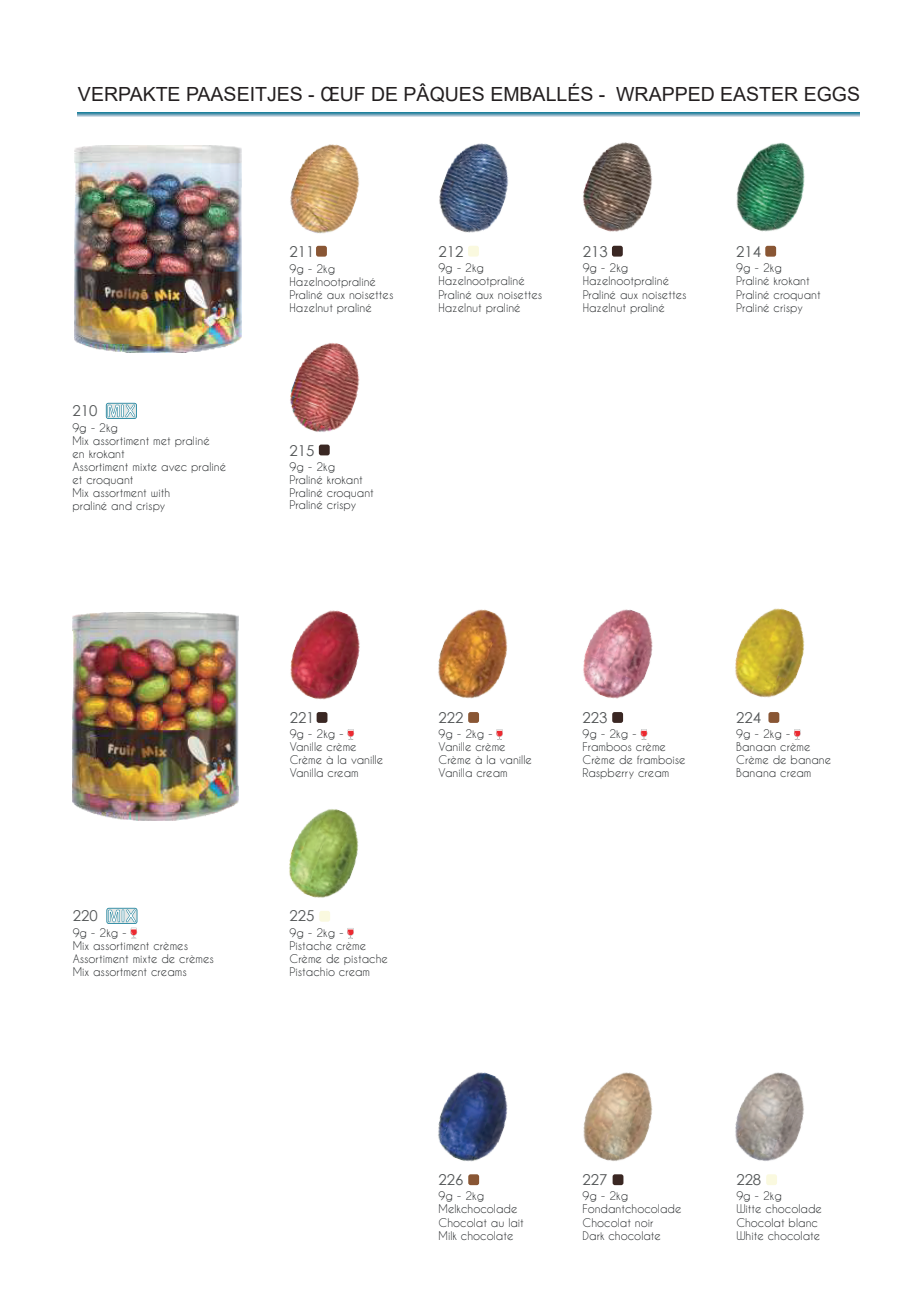
<style>
.page{position:relative;width:919px;height:1289px;background:#fff}
.page>*{position:absolute;margin:0;border:0;box-sizing:border-box;transform-origin:0 0}
.t1{font:19.5px "Arial";color:#231f20}
.t2{font:15px "Century Gothic";color:#535657}
.t3{font:11.25px/13px "Caviar Dreams";color:#212426}
</style>
<div class="page">
<div style="left:612px;top:1174px;width:11px;height:11px;background:#3a2723;border-radius:2px"></div>
<div style="left:468px;top:1174px;width:11px;height:11px;background:#895634;border-radius:2px"></div>
<div style="left:766px;top:1174px;width:11px;height:11px;background:#faf9df;border-radius:2px"></div>
<img style="left:438px;top:1072px;width:70px;height:108px">
<img style="left:735px;top:1072px;width:69px;height:104px">
<img style="left:583px;top:1072px;width:70px;height:108px">
<svg style="left:347px;top:928px;width:7px;height:10px"></svg>
<div style="left:319px;top:910px;width:11px;height:11px;background:#faf9df;border-radius:2px"></div>
<svg style="left:496px;top:729px;width:7px;height:10px"></svg>
<div style="left:468px;top:712px;width:11px;height:11px;background:#895634;border-radius:2px"></div>
<svg style="left:347px;top:729px;width:7px;height:10px"></svg>
<div style="left:316px;top:712px;width:11px;height:11px;background:#3a2723;border-radius:2px"></div>
<svg style="left:640px;top:729px;width:7px;height:10px"></svg>
<div style="left:612px;top:712px;width:11px;height:11px;background:#3a2723;border-radius:2px"></div>
<svg style="left:794px;top:729px;width:6px;height:10px"></svg>
<div style="left:768px;top:712px;width:11px;height:11px;background:#895634;border-radius:2px"></div>
<img style="left:73px;top:612px;width:165px;height:208px">
<img style="left:438px;top:609px;width:70px;height:109px">
<img style="left:290px;top:610px;width:70px;height:109px">
<img style="left:583px;top:609px;width:70px;height:109px">
<img style="left:735px;top:608px;width:70px;height:109px">
<img style="left:289px;top:809px;width:70px;height:104px">
<img style="left:290px;top:343px;width:70px;height:109px">
<div style="left:319px;top:444px;width:11px;height:11px;background:#3a2723;border-radius:2px"></div>
<img style="left:75px;top:145px;width:166px;height:207px">
<img style="left:736px;top:142px;width:69px;height:109px">
<div style="left:765px;top:246px;width:11px;height:11px;background:#895634;border-radius:2px"></div>
<img style="left:583px;top:142px;width:69px;height:109px">
<div style="left:612px;top:246px;width:10px;height:10px;background:#3a2723;border-radius:2px"></div>
<img style="left:439px;top:143px;width:70px;height:90px">
<div style="left:468px;top:246px;width:11px;height:10px;background:#faf9df;border-radius:2px"></div>
<img style="left:290px;top:144px;width:70px;height:103px">
<div style="left:316px;top:246px;width:11px;height:11px;background:#895634;border-radius:2px"></div>
<svg style="left:106px;top:403px;width:31px;height:16px"></svg>
<svg style="left:106px;top:907px;width:31px;height:31px"></svg>
<svg style="left:78px;top:112px;width:781px;height:5px;background:#72a9bd"></svg>
<h1 class="t1" style="left:78px;top:81px;width:783px">VERPAKTE PAASEITJES - ŒUF DE PÂQUES EMBALLÉS - WRAPPED EASTER EGGS</h1>
<h2 class="t2" style="left:72px;top:400px;width:26px">210</h2>
<p class="t3" style="left:72px;top:421px;width:155px">9g - 2kg<br>Mix assortiment met praliné<br>en krokant<br>Assortiment mixte avec praliné et croquant<br>Mix assortment with<br>praliné and crispy</p>
<h2 class="t2" style="left:289px;top:241px;width:26px">211</h2>
<p class="t3" style="left:289px;top:261px;width:105px">9g - 2kg<br>Hazelnootpraliné<br>Praliné aux noisettes<br>Hazelnut praliné</p>
<h2 class="t2" style="left:438px;top:241px;width:26px">212</h2>
<p class="t3" style="left:438px;top:261px;width:105px">9g - 2kg<br>Hazelnootpraliné<br>Praliné aux noisettes<br>Hazelnut praliné</p>
<h2 class="t2" style="left:582px;top:241px;width:26px">213</h2>
<p class="t3" style="left:582px;top:261px;width:105px">9g - 2kg<br>Hazelnootpraliné<br>Praliné aux noisettes<br>Hazelnut praliné</p>
<h2 class="t2" style="left:736px;top:241px;width:26px">214</h2>
<p class="t3" style="left:736px;top:261px;width:86px">9g - 2kg<br>Praliné krokant<br>Praliné croquant<br>Praliné crispy</p>
<h2 class="t2" style="left:289px;top:439px;width:26px">215</h2>
<p class="t3" style="left:289px;top:460px;width:86px">9g - 2kg<br>Praliné krokant<br>Praliné croquant</p>
<p class="t3" style="left:289px;top:498px;width:68px">Praliné crispy</p>
<h2 class="t2" style="left:73px;top:905px;width:26px">220</h2>
<p class="t3" style="left:73px;top:925px;width:143px">9g - 2kg -<br>Mix assortiment crèmes<br>Assortiment mixte de crèmes<br>Mix assortment creams</p>
<h2 class="t2" style="left:290px;top:706px;width:26px">221</h2>
<p class="t3" style="left:290px;top:727px;width:95px">9g - 2kg -<br>Vanille crème<br>Crème à la vanille<br>Vanilla cream</p>
<h2 class="t2" style="left:438px;top:706px;width:26px">222</h2>
<p class="t3" style="left:438px;top:727px;width:95px">9g - 2kg -<br>Vanille crème<br>Crème à la vanille<br>Vanilla cream</p>
<h2 class="t2" style="left:582px;top:706px;width:26px">223</h2>
<p class="t3" style="left:582px;top:727px;width:105px">9g - 2kg -<br>Framboos crème<br>Crème de framboise<br>Raspberry cream</p>
<h2 class="t2" style="left:736px;top:706px;width:26px">224</h2>
<p class="t3" style="left:736px;top:727px;width:96px">9g - 2kg -<br>Banaan crème<br>Crème de banane<br>Banana cream</p>
<h2 class="t2" style="left:289px;top:905px;width:26px">225</h2>
<p class="t3" style="left:289px;top:925px;width:100px">9g - 2kg -<br>Pistache crème<br>Crème de pistache<br>Pistachio cream</p>
<h2 class="t2" style="left:438px;top:1168px;width:26px">226</h2>
<p class="t3" style="left:438px;top:1189px;width:87px">9g - 2kg<br>Melkchocolade<br>Chocolat au lait<br>Milk chocolate</p>
<h2 class="t2" style="left:582px;top:1168px;width:26px">227</h2>
<p class="t3" style="left:582px;top:1189px;width:100px">9g - 2kg<br>Fondantchocolade<br>Chocolat noir<br>Dark chocolate</p>
<h2 class="t2" style="left:736px;top:1168px;width:26px">228</h2>
<p class="t3" style="left:736px;top:1189px;width:87px">9g - 2kg<br>Witte chocolade<br>Chocolat blanc<br>White chocolate</p>
</div>
